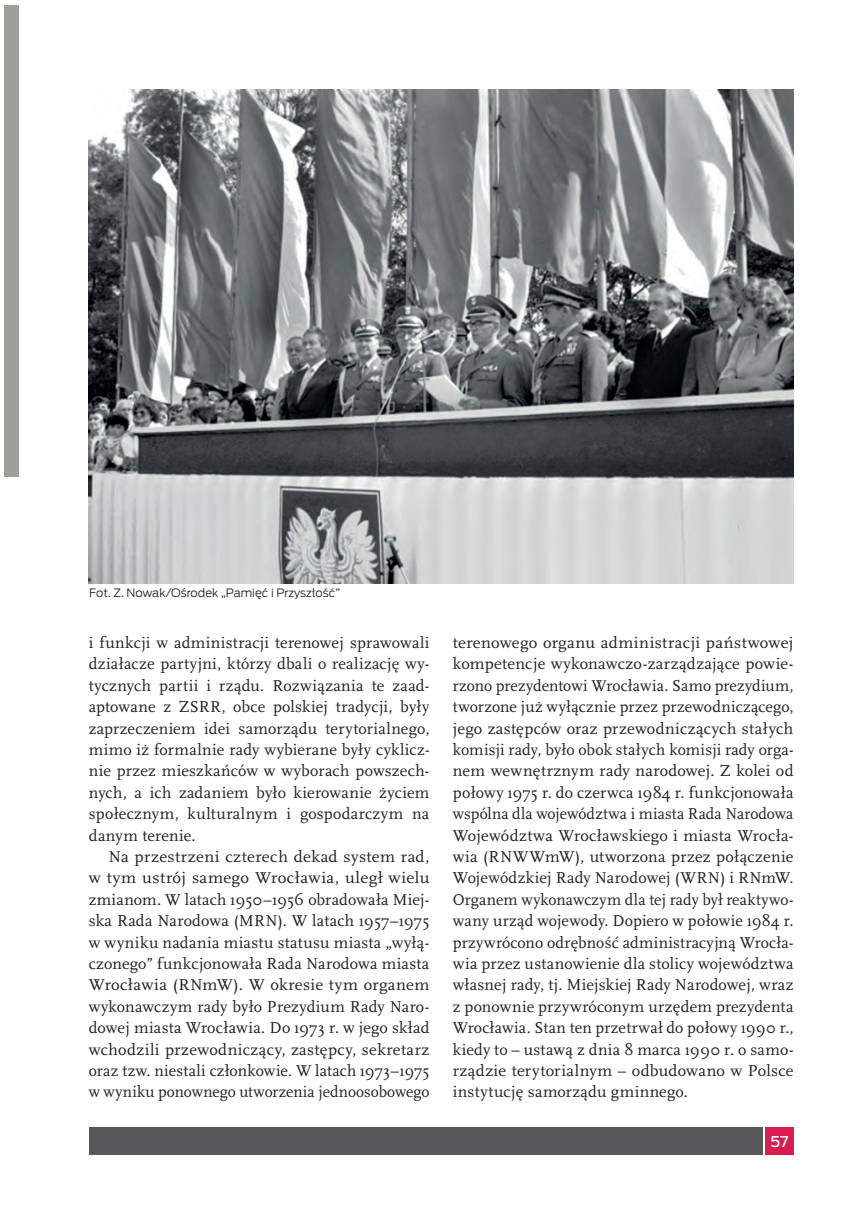
<style>
.page{position:relative;width:859px;height:1206px;background:#fff}
.page>*{position:absolute;margin:0;border:0;box-sizing:border-box;transform-origin:0 0}
.t1{font:16.45px/21.3px "Scala Pro";letter-spacing:.01em;color:#231f20;text-align:justify}
.t2{font:500 14.88px "Antenna Pl";color:#fff}
.t3{font:300 11.55px "Antenna Pl";color:#231f20}
</style>
<div class="page">
<div style="left:4px;top:6px;width:15px;height:471px;background:#9f9e9a"></div>
<img style="left:89px;top:90px;width:704px;height:493px">
<div style="left:765px;top:1126px;width:28px;height:28px;background:#d81e51"></div>
<div style="left:89px;top:1126px;width:673px;height:28px;background:#57585a"></div>
<p class="t3" style="left:89px;top:588px;width:252px">Fot. Z. Nowak/Ośrodek „Pamięć i Przyszłość”</p>
<p class="t1" style="left:89px;top:633px;width:342px">i funkcji w administracji terenowej sprawowali działacze partyjni, którzy dbali o realizację wy&shy;tycznych partii i rządu. Rozwiązania te zaad&shy;aptowane z ZSRR, obce polskiej tradycji, były zaprzeczeniem idei samorządu terytorialnego, mimo iż formalnie rady wybierane były cyklicz&shy;nie przez mieszkańców w wyborach powszech&shy;nych, a ich zadaniem było kierowanie życiem społecznym, kulturalnym i gospodarczym na danym terenie.</p>
<p class="t1" style="left:89px;top:847px;width:342px;text-indent:20px">Na przestrzeni czterech dekad system rad, w tym ustrój samego Wrocławia, uległ wielu zmianom. W latach 1950–1956 obradowała Miej&shy;ska Rada Narodowa (MRN). W latach 1957–1975 w wyniku nadania miastu statusu miasta „wyłą&shy;czonego” funkcjonowała Rada Narodowa miasta Wrocławia (RNmW). W okresie tym organem wykonawczym rady było Prezydium Rady Naro&shy;dowej miasta Wrocławia. Do 1973 r. w jego skład wchodzili przewodniczący, zastępcy, sekretarz oraz tzw. niestali członkowie. W latach 1973–1975 w wyniku ponownego utworzenia jednoosobowego</p>
<p class="t1" style="left:452px;top:633px;width:342px">terenowego organu administracji państwowej kompetencje wykonawczo-zarządzające powie&shy;rzono prezydentowi Wrocławia. Samo prezydium, tworzone już wyłącznie przez przewodniczącego, jego zastępców oraz przewodniczących stałych komisji rady, było obok stałych komisji rady orga&shy;nem wewnętrznym rady narodowej. Z kolei od połowy 1975 r. do czerwca 1984 r. funkcjonowała wspólna dla województwa i miasta Rada Narodowa Województwa Wrocławskiego i miasta Wrocła&shy;wia (RNWWmW), utworzona przez połączenie Wojewódzkiej Rady Narodowej (WRN) i RNmW.<br>Organem wykonawczym dla tej rady był reaktywo&shy;wany urząd wojewody. Dopiero w połowie 1984 r. przywrócono odrębność administracyjną Wrocła&shy;wia przez ustanowienie dla stolicy województwa własnej rady, tj. Miejskiej Rady Narodowej, wraz z ponownie przywróconym urzędem prezydenta Wrocławia. Stan ten przetrwał do połowy 1990 r., kiedy to – ustawą z dnia 8 marca 1990 r. o samo&shy;rządzie terytorialnym – odbudowano w Polsce instytucję samorządu gminnego.</p>
<p class="t2" style="left:770px;top:1135px;width:19px">57</p>
</div>
